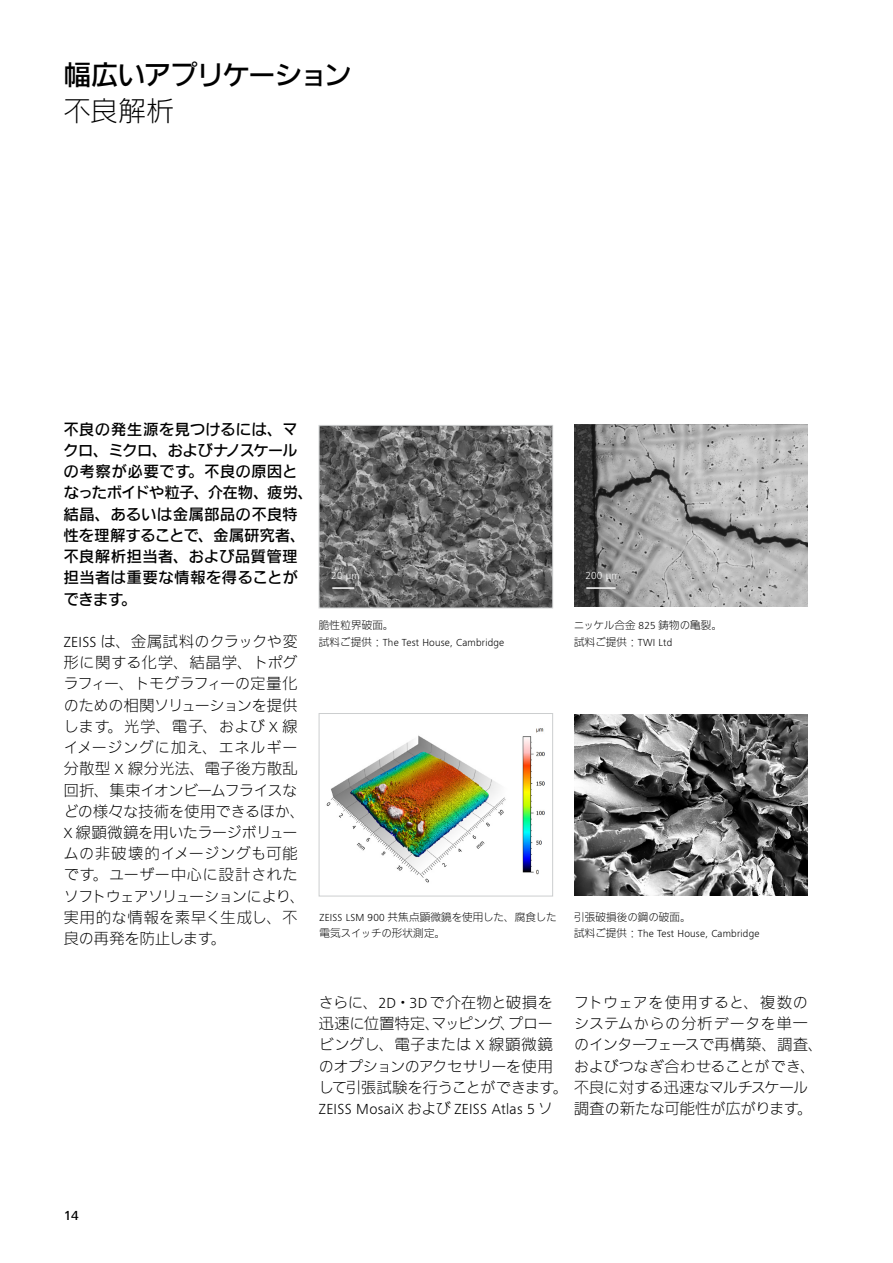
<style>
.page{position:relative;width:893px;height:1263px;background:#fff}
.page>*{position:absolute;margin:0;border:0;box-sizing:border-box;transform-origin:0 0}
.t1{font:500 27px "Iwa N Go Pro";letter-spacing:-.025em;color:#000}
.t2{font:300 27px "Iwa N Go Pro";color:#000}
.t3{font:300 15px/21.3px "Iwa N Go Pro";letter-spacing:.01em;color:#000}
.t4{font:500 15px/21.3px "Iwa N Go Pro";letter-spacing:.04em;color:#000}
.t5{font:300 15px "ZEISS Frutiger Next W1 G";letter-spacing:.02em;color:#000}
.t6{font:500 13.5px "ZEISS Frutiger Next W1 G";color:#000}
.t7{font:300 10.5px/16.5px "Iwa N Go Pro";letter-spacing:.02em;color:#000}
.t8{font:300 10.5px "ZEISS Frutiger Next W1 G";letter-spacing:.02em;color:#000}
.t9{font:300 10.5px "ZEISS Frutiger Next W1 G";letter-spacing:.02em;color:#fff}
.s1{font-family:"ZEISS Frutiger Next W1 G"}
.s2{font-family:"Iwa N Go Pro"}
</style>
<div class="page">
<img style="left:574px;top:425px;width:233px;height:181px">
<img style="left:321px;top:427px;width:230px;height:179px">
<div style="left:319px;top:425px;width:234px;height:183px;border:1px solid #cccecf"></div>
<img style="left:326px;top:728px;width:219px;height:155px">
<div style="left:319px;top:713px;width:234px;height:183px;border:1px solid #cccecf"></div>
<hr style="left:586px;top:587px;width:30px;height:2px;background:#fff">
<hr style="left:332px;top:587px;width:22px;height:2px;background:#fff">
<img style="left:575px;top:714px;width:233px;height:181px">
<h1 class="t1" style="left:64px;top:55px;width:289px">幅広いアプリケーション</h1>
<h1 class="t2" style="left:64px;top:91px;width:112px">不良解析</h1>
<p class="t4" style="left:64px;top:417px;width:251px">不良の発生源を見つけるには、マクロ、ミクロ、およびナノスケールの考察が必要です。不良の原因となったボイドや粒子、介在物、疲労、結晶、あるいは金属部品の不良特性を理解することで、金属研究者、不良解析担当者、および品質管理担当者は重要な情報を得ることができます。</p>
<p class="t3" style="left:64px;top:630px;width:243px"><span class="s1">ZEISS</span> は、金属試料のクラックや変形に関する化学、結晶学、トポグラフィー、トモグラフィーの定量化のための相関ソリューションを提供します。光学、電子、および <span class="s1">X</span> 線イメージングに加え、エネルギー分散型 <span class="s1">X</span> 線分光法、電子後方散乱回折、集束イオンビームフライスなどの様々な技術を使用できるほか、<br><span class="s1">X</span> 線顕微鏡を用いたラージボリュームの非破壊的イメージングも可能です。ユーザー中心に設計されたソフトウェアソリューションにより、実用的な情報を素早く生成し、不良の再発を防止します。</p>
<p class="t9" style="left:331px;top:568px;width:30px">20 µm</p>
<p class="t9" style="left:585px;top:568px;width:36px">200 µm</p>
<p class="t7" style="left:319px;top:616px;width:76px">脆性粒界破面。</p>
<p class="t8" style="left:319px;top:635px;width:187px"><span class="s2">試料ご提供：</span>The Test House, Cambridge</p>
<p class="t7" style="left:574px;top:616px;width:150px">ニッケル合金 <span class="s1">825</span> 鋳物の亀裂。試料ご提供：<span class="s1">TWI Ltd</span></p>
<p class="t7" style="left:319px;top:908px;width:239px"><span class="s1">ZEISS LSM 900</span> 共焦点顕微鏡を使用した、腐食した電気スイッチの形状測定。</p>
<p class="t7" style="left:574px;top:908px;width:118px">引張破損後の鋼の破面。</p>
<p class="t8" style="left:574px;top:926px;width:187px"><span class="s2">試料ご提供：</span>The Test House, Cambridge</p>
<p class="t3" style="left:319px;top:990px;width:490px">さらに、<span class="s1">2D</span>・<span class="s1">3D</span>で介在物と破損を<br>迅速に位置特定、マッピング、プロー<br>ビングし、電子または <span class="s1">X</span> 線顕微鏡<br>のオプションのアクセサリーを使用<br>して引張試験を行うことができます。不良に対する迅速なマルチスケール</p>
<p class="t5" style="left:319px;top:1098px;width:235px">ZEISS MosaiX <span class="s2">および</span> ZEISS Atlas 5 <span class="s2">ソ</span></p>
<p class="t3" style="left:574px;top:990px;width:251px">フトウェアを使用すると、複数のシステムからの分析データを単一のインターフェースで再構築、調査、およびつなぎ合わせることができ、</p>
<p class="t3" style="left:574px;top:1097px;width:240px">調査の新たな可能性が広がります。</p>
<p class="t6" style="left:64px;top:1206px;width:16px">14</p>
</div>
